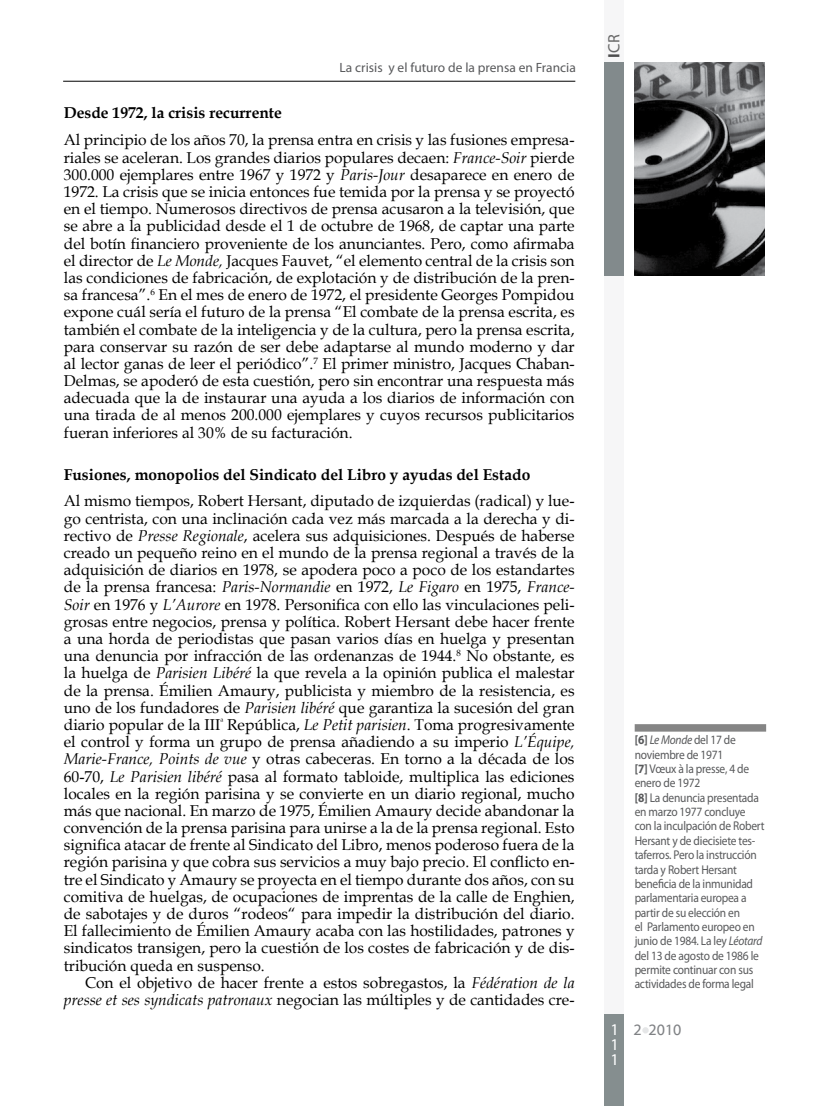
<style>
.page{position:relative;width:830px;height:1106px;background:#fff}
.page>*{position:absolute;margin:0;border:0;box-sizing:border-box;transform-origin:0 0}
.t1{font:16.5px "Myriad Pro";color:#666}
.t2{font:16.5px/14.9px "Myriad Pro";color:#fff;text-align:justify}
.t3{font:15.75px/17.2px "Book Antiqua";color:#000;text-align:justify}
.t4{font:700 15.75px "Book Antiqua";color:#000}
.t5{font:15.75px "Myriad Web Pro";color:#808285}
.t6{font:13.5px "Myriad Pro";color:#58595b}
.t7{font:12.75px/14.4px "Myriad Pro";letter-spacing:-.02em;color:#58595b;scale:.9 1}
.s1{font-style:italic}
.s2{font-weight:700;color:#4d4d4d}
.s3{font-weight:700}
</style>
<div class="page">
<div style="left:604px;top:0;width:19px;height:1014px;background:#f6f6f7"></div>
<img style="left:634px;top:62px;width:130px;height:214px">
<hr style="left:63px;top:81px;width:512px;height:1px;background:#000">
<div style="left:604px;top:1014px;width:19px;height:92px;background:#858e8f"></div>
<div style="left:604px;top:62px;width:19px;height:213px;background:#828a8c"></div>
<svg style="left:642px;top:1027px;width:6px;height:6px"></svg>
<div style="left:634px;top:724px;width:131px;height:7px;background:#858585"></div>
<p class="t6" style="left:339px;top:60px;width:238px">La crisis y el futuro de la prensa en Francia</p>
<p class="t4" style="left:64px;top:102px;width:219px">Desde 1972, la crisis recurrente</p>
<p class="t3" style="left:64px;top:131px;width:512px">Al principio de los años 70, la prensa entra en crisis y las fusiones empresa&shy;riales se aceleran. Los grandes diarios populares decaen: <span class="s1">France-Soir</span> pierde 300.000 ejemplares entre 1967 y 1972 y <span class="s1">Paris-Jour</span> desaparece en enero de 1972. La crisis que se inicia entonces fue temida por la prensa y se proyectó en el tiempo. Numerosos directivos de prensa acusaron a la televisión, que se abre a la publicidad desde el 1 de octubre de 1968, de captar una parte del botín financiero proveniente de los anunciantes. Pero, como afirmaba el director de <span class="s1">Le Monde,</span> Jacques Fauvet, “el elemento central de la crisis son las condiciones de fabricación, de explotación y de distribución de la pren&shy;sa francesa”.<sup>6</sup> En el mes de enero de 1972, el presidente Georges Pompidou expone cuál sería el futuro de la prensa “El combate de la prensa escrita, es también el combate de la inteligencia y de la cultura, pero la prensa escrita, para conservar su razón de ser debe adaptarse al mundo moderno y dar al lector ganas de leer el periódico”.<sup>7</sup> El primer ministro, Jacques Chaban-Delmas, se apoderó de esta cuestión, pero sin encontrar una respuesta más adecuada que la de instaurar una ayuda a los diarios de información con una tirada de al menos 200.000 ejemplares y cuyos recursos publicitarios fueran inferiores al 30% de su facturación.</p>
<p class="t4" style="left:64px;top:463px;width:467px">Fusiones, monopolios del Sindicato del Libro y ayudas del Estado</p>
<p class="t3" style="left:64px;top:492px;width:512px">Al mismo tiempos, Robert Hersant, diputado de izquierdas (radical) y lue&shy;go centrista, con una inclinación cada vez más marcada a la derecha y di&shy;rectivo de <span class="s1">Presse Regionale</span>, acelera sus adquisiciones. Después de haberse creado un pequeño reino en el mundo de la prensa regional a través de la adquisición de diarios en 1978, se apodera poco a poco de los estandartes de la prensa francesa: <span class="s1">Paris-Normandie</span> en 1972, <span class="s1">Le Figaro</span> en 1975, <span class="s1">France-Soir</span> en 1976 y <span class="s1">L’Aurore</span> en 1978. Personifica con ello las vinculaciones peli&shy;grosas entre negocios, prensa y política. Robert Hersant debe hacer frente a una horda de periodistas que pasan varios días en huelga y presentan una denuncia por infracción de las ordenanzas de 1944.<sup>8</sup> No obstante, es la huelga de <span class="s1">Parisien Libéré</span> la que revela a la opinión publica el malestar de la prensa. Émilien Amaury, publicista y miembro de la resistencia, es uno de los fundadores de <span class="s1">Parisien libéré</span> que garantiza la sucesión del gran diario popular de la III<sup>ª</sup> República, <span class="s1">Le Petit parisien</span>. Toma progresivamente el control y forma un grupo de prensa añadiendo a su imperio <span class="s1">L’Équipe, Marie-France, Points de vue</span> y otras cabeceras. En torno a la década de los 60-70, <span class="s1">Le Parisien libéré</span> pasa al formato tabloide, multiplica las ediciones locales en la región parisina y se convierte en un diario regional, mucho más que nacional. En marzo de 1975, Émilien Amaury decide abandonar la convención de la prensa parisina para unirse a la de la prensa regional. Esto significa atacar de frente al Sindicato del Libro, menos poderoso fuera de la región parisina y que cobra sus servicios a muy bajo precio. El conflicto en&shy;tre el Sindicato y Amaury se proyecta en el tiempo durante dos años, con su comitiva de huelgas, de ocupaciones de imprentas de la calle de Enghien, de sabotajes y de duros “rodeos“ para impedir la distribución del diario.<br>El fallecimiento de Émilien Amaury acaba con las hostilidades, patrones y sindicatos transigen, pero la cuestión de los costes de fabricación y de dis&shy;tribución queda en suspenso.</p>
<p class="t3" style="left:64px;top:973px;width:512px;text-align:right">Con el objetivo de hacer frente a estos sobregastos, la <span class="s1">Fédération de la presse et ses syndicats patronaux</span> negocian las múltiples y de cantidades cre-</p>
<p class="t1" style="left:603px;top:57px;width:24px;rotate:-90deg"><span class="s2">I</span>CR</p>
<p class="t2" style="left:610px;top:1022px;width:10px">1<br>1<br>1</p>
<p class="t7" style="left:634px;top:732px;width:146px"><span class="s3">[6]</span> <span class="s1">Le Monde</span> del 17 de noviembre de 1971<br><span class="s3">[7]</span> Vœux à la presse, 4 de enero de 1972<br><span class="s3">[8]</span> La denuncia presentada en marzo 1977 concluye con la inculpación de Robert<br>Hersant y de diecisiete tes&shy;taferros. Pero la instrucción tarda y Robert Hersant beneficia de la inmunidad parlamentaria europea a partir de su elección en<br>el Parlamento europeo en junio de 1984. La ley <span class="s1">Léotard </span>del 13 de agosto de 1986 le permite continuar con sus actividades de forma legal</p>
<p class="t5" style="left:633px;top:1021px;width:50px">2 2010</p>
</div>
